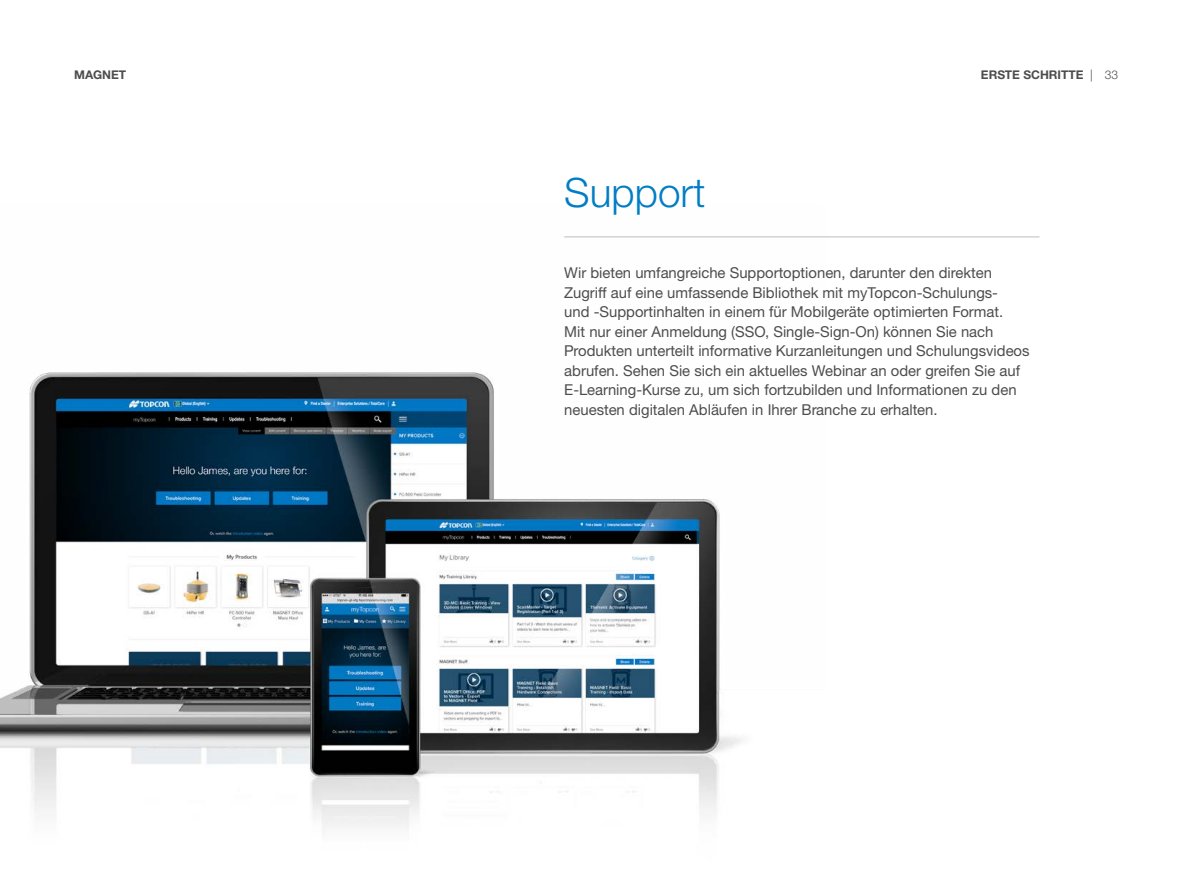
<style>
.page{position:relative;width:1188px;height:891px;background:#fff}
.page>*{position:absolute;margin:0;border:0;box-sizing:border-box;transform-origin:0 0}
.t1{font:300 40.5px "Helvetica Neue LTW1 G";color:#007dc5}
.t2{font:15px/19.5px "Helvetica Neue LTW1 G";color:#4d4d4f}
.t3{font:700 12px "Helvetica Neue LTW1 G";color:#4d4d4f}
.s1{font-weight:300}
</style>
<div class="page">
<img style="left:0;top:372px;width:742px;height:458px">
<hr style="left:564px;top:236px;width:476px;height:2px;background:#d1d3d4">
<p class="t3" style="left:74px;top:67px;width:53px">MAGNET</p>
<p class="t3" style="left:981px;top:67px;width:139px">ERSTE SCH RITTE <span class="s1">| 33</span></p>
<h1 class="t1" style="left:564px;top:168px;width:143px">Support</h1>
<p class="t2" style="left:564px;top:263px;width:467px">Wir bieten umfangreiche Supportoptionen, darunter den direkten Zugriff auf eine umfassende Bibliothek mit myTopcon-Schulungs-<br>und ‑Supportinhalten in einem für Mobilgeräte optimierten Format.<br>Mit nur einer Anmeldung (SSO, Single-Sign-On) können Sie nach Produkten unterteilt informative Kurzanleitungen und Schulungsvideos abrufen. Sehen Sie sich ein aktuelles Webinar an oder greifen Sie auf E-Learning-Kurse zu, um sich fortzubilden und Informationen zu den neuesten digitalen Abläufen in Ihrer Branche zu erhalten.</p>
</div>
